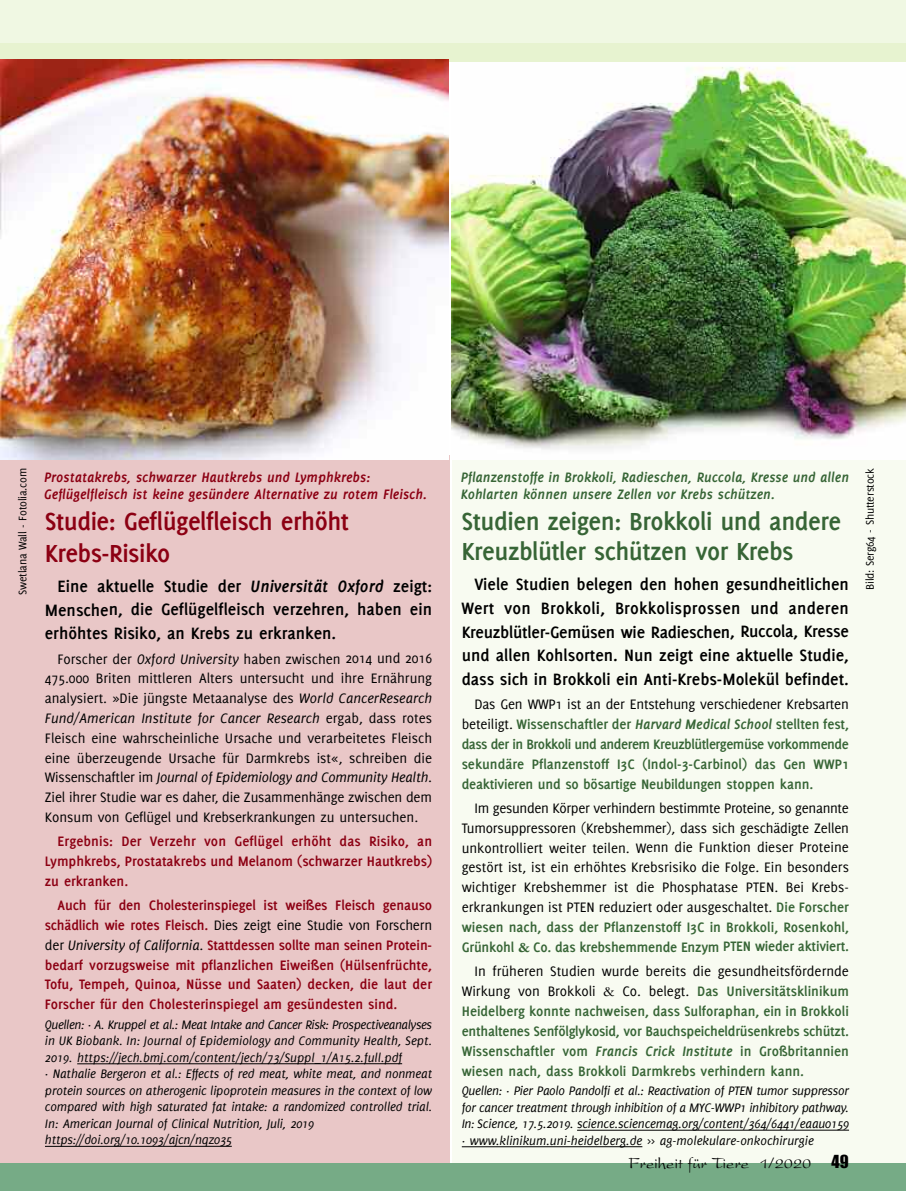
<style>
.page{position:relative;width:906px;height:1191px;background:#fff}
.page>*{position:absolute;margin:0;border:0;box-sizing:border-box;transform-origin:0 0}
.t1{font:700 27px/30px "Delicious";letter-spacing:-.02em;color:#376536}
.t2{font:700 27px/31.5px "Delicious";letter-spacing:-.02em;color:#8c0013}
.t3{font:700 18px/23.7px "Delicious";color:#000;text-align:justify}
.t4{font:16.5px "President";color:#000}
.t5{font:15px/19.8px "Delicious";color:#000;text-align:justify}
.t6{font:700 15px/20px "Delicious";color:#376536;text-align:justify}
.t7{font:700 15px/19.8px "Delicious";color:#8c0013;text-align:justify}
.t8{font:italic 700 15px/17.7px "Delicious";color:#8c0013}
.t9{font:italic 700 15px/17.7px "Delicious";color:#376536}
.t10{font:italic 13.5px/16.5px "Delicious";letter-spacing:-.015em;color:#000}
.t11{font:12px "Delicious";letter-spacing:-.02em;color:#000}
.s1{font-style:italic}
.s2{font-weight:400;color:#000}
.s3{font-weight:400;font-style:italic;color:#000}
.s4{font-weight:700;color:#376536}
.s5{font-family:"Garamond";font-weight:700;color:#376536}
.s6{font-family:"Garamond";font-weight:400;color:#000}
.s7{font-family:"Impact"}
</style>
<div class="page">
<div style="left:0;top:455px;width:449px;height:721px;background:#e9c7c7"></div>
<div style="left:452px;top:123px;width:454px;height:1047px;background:#f8fbf1"></div>
<img style="left:452px;top:61px;width:454px;height:398px">
<div style="left:0;top:1163px;width:906px;height:28px;background:#76ab86"></div>
<div style="left:0;top:0;width:906px;height:44px;background:#f0f8e3"></div>
<div style="left:0;top:43px;width:906px;height:18px;background:#e7f3d0"></div>
<img style="left:0;top:60px;width:449px;height:400px">
<hr style="left:77px;top:1063px;width:325px;height:1px;background:#000">
<hr style="left:45px;top:1146px;width:187px;height:1px;background:#000">
<hr style="left:577px;top:1129px;width:272px;height:1px;background:#000">
<hr style="left:462px;top:1146px;width:180px;height:1px;background:#000">
<p class="t11" style="left:18px;top:595px;width:128px;rotate:-90deg">Swetlana Wall - Fotolia.com</p>
<p class="t8" style="left:44px;top:469px;width:384px">Prostatakrebs, schwarzer Hautkrebs und Lymphkrebs:<br>Geflügelfleisch ist keine gesündere Alternative zu rotem Fleisch.</p>
<h1 class="t2" style="left:45px;top:507px;width:306px">Studie: Geflügelfleisch erhöht<br>Krebs-Risiko</h1>
<p class="t3" style="left:45px;top:575px;width:389px;text-indent:13px">Eine aktuelle Studie der <span class="s1">Universität Oxford</span> zeigt:<br>Menschen, die Geflügelfleisch verzehren, haben ein erhöhtes Risiko, an Krebs zu erkranken.</p>
<p class="t5" style="left:45px;top:649px;width:389px;text-indent:13px">Forscher der <span class="s1">Oxford University</span> haben zwischen 2014 und 2016<br>475.000 Briten mittleren Alters untersucht und ihre Ernährung analysiert. »Die jüngste Metaanalyse des <span class="s1">World CancerResearch Fund/American Institute for Cancer Research</span> ergab, dass rotes Fleisch eine wahrscheinliche Ursache und verarbeitetes Fleisch eine überzeugende Ursache für Darmkrebs ist«, schreiben die Wissenschaftler im <span class="s1">Journal of Epidemiology and Community Health</span>.<br>Ziel ihrer Studie war es daher, die Zusammenhänge zwischen dem Konsum von Geflügel und Krebserkrankungen zu untersuchen.</p>
<p class="t7" style="left:45px;top:832px;width:389px;text-indent:13px">Ergebnis: Der Verzehr von Geflügel erhöht das Risiko, an Lymphkrebs, Prostatakrebs und Melanom (schwarzer Hautkrebs) zu erkranken.</p>
<p class="t7" style="left:45px;top:896px;width:389px;text-indent:13px">Auch für den Cholesterinspiegel ist weißes Fleisch genauso schädlich wie rotes Fleisch. <span class="s2">Dies zeigt eine Studie von Forschern der</span> <span class="s3">University of California</span><span class="s2">.</span> Stattdessen sollte man seinen Protein&shy;bedarf vorzugsweise mit pflanzlichen Eiweißen (Hülsenfrüchte, Tofu, Tempeh, Quinoa, Nüsse und Saaten) decken, die laut der Forscher für den Cholesterinspiegel am gesündesten sind.</p>
<p class="t10" style="left:45px;top:1015px;width:389px">Quellen: · A. Kruppel et al.: Meat Intake and Cancer Risk: Prospectiveanalyses in UK Biobank. In: Journal of Epidemiology and Community Health, Sept.<br>2019. https://jech.bmj.com/content/jech/73/Suppl_1/A15.2.full.pdf<br>· Nathalie Bergeron et al.: Effects of red meat, white meat, and nonmeat protein sources on atherogenic lipoprotein measures in the context of low compared with high saturated fat intake: a randomized controlled trial.<br>In: American Journal of Clinical Nutrition, Juli, 2019 https://doi.org/10.1093/ajcn/nqz035</p>
<p class="t9" style="left:461px;top:469px;width:390px">Pflanzenstoffe in Brokkoli, Radieschen, Ruccola, Kresse und allen<br>Kohlarten können unsere Zellen vor Krebs schützen.</p>
<h1 class="t1" style="left:461px;top:508px;width:381px">Studien zeigen: Brokkoli und andere<br>Kreuzblütler schützen vor Krebs</h1>
<p class="t3" style="left:461px;top:573px;width:389px;text-indent:13px">Viele Studien belegen den hohen gesundheitlichen Wert von Brokkoli, Brokkolisprossen und anderen Kreuzblütler-Gemüsen wie Radieschen, Ruccola, Kresse und allen Kohlsorten. Nun zeigt eine aktuelle Studie, dass sich in Brokkoli ein Anti-Krebs-Molekül befindet.</p>
<p class="t6" style="left:462px;top:695px;width:389px;text-indent:13px"><span class="s2">Das Gen WWP1 ist an der Entstehung verschiedener Krebsarten beteiligt.</span> Wissenschaftler der <span class="s1">Harvard Medical School</span> stellten fest, dass der in Brokkoli und anderem Kreuzblütlergemüse vorkommende sekundäre Pflanzenstoff I3C (Indol-3-Carbinol) das Gen WWP1 deaktivieren und so bösartige Neubildungen stoppen kann.</p>
<p class="t5" style="left:462px;top:799px;width:389px;text-indent:13px">Im gesunden Körper verhindern bestimmte Proteine, so genannte Tumorsuppressoren (Krebshemmer), dass sich geschädigte Zellen unkontrolliert weiter teilen. Wenn die Funktion dieser Proteine gestört ist, ist ein erhöhtes Krebsrisiko die Folge. Ein besonders wichtiger Krebshemmer ist die Phosphatase PTEN. Bei Krebs&shy;erkrankungen ist PTEN reduziert oder ausgeschaltet. <span class="s4">Die Forscher wiesen nach, dass der Pflanzenstoff I3C in Brokkoli, Rosenkohl, Grünkohl</span> <span class="s5">&amp;</span> <span class="s4">Co. das krebshemmende Enzym PTEN wieder aktiviert.</span></p>
<p class="t6" style="left:462px;top:962px;width:389px;text-indent:13px"><span class="s2">In früheren Studien wurde bereits die gesundheitsfördernde Wirkung von Brokkoli</span> <span class="s6">&amp;</span> <span class="s2">Co. belegt.</span> Das Universitätsklinikum Heidelberg konnte nachweisen, dass Sulforaphan, ein in Brokkoli enthaltenes Senfölglykosid, vor Bauchspeicheldrüsenkrebs schützt.<br>Wissenschaftler vom <span class="s1">Francis Crick Institute</span> in Großbritannien wiesen nach, dass Brokkoli Darmkrebs verhindern kann.</p>
<p class="t10" style="left:462px;top:1082px;width:389px;text-align:justify">Quellen: · Pier Paolo Pandolfi et al.: Reactivation of PTEN tumor suppressor for cancer treatment through inhibition of a MYC-WWP1 inhibitory pathway.<br>In: Science, 17.5.2019. science.sciencemag.org/content/364/6441/eaau0159 · www.klinikum.uni-heidelberg.de ›&gt; ag-molekulare-onkochirurgie</p>
<p class="t4" style="left:628px;top:1158px;width:222px">Freiheit für Tiere 1/2020 <span class="s7">49</span></p>
<p class="t11" style="left:865px;top:589px;width:123px;rotate:-90deg">Bild: Serg64 - Shutterstock</p>
</div>
